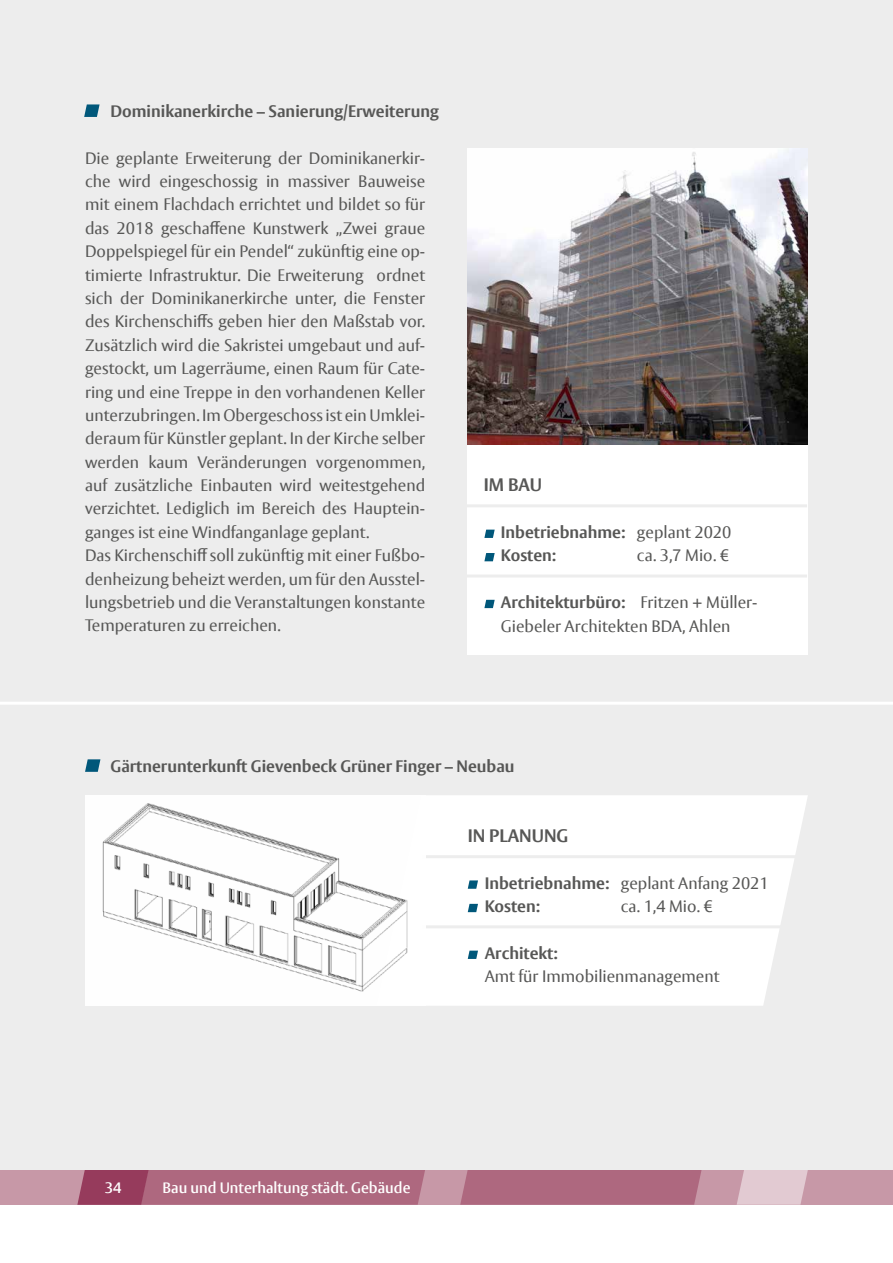
<style>
.page{position:relative;width:893px;height:1263px;background:#fff}
.page>*{position:absolute;margin:0;border:0;box-sizing:border-box;transform-origin:0 0}
.t1{font:700 18px "Vesta Pro";color:#575756}
.t2{font:16.5px/23.4px "Vesta Pro";color:#575756}
.t3{font:700 16.5px/23.4px "Vesta Pro";color:#575756}
.t4{font:600 15px "Vesta Pro";color:#fff}
.s1{font-weight:400}
.s2{font-weight:700}
</style>
<div class="page">
<div style="left:0;top:1169px;width:893px;height:36px;background:#c798a7"></div>
<svg style="left:737px;top:1169px;width:71px;height:36px;background:#dfc5ce"></svg>
<svg style="left:460px;top:1169px;width:242px;height:36px;background:#b06d83"></svg>
<svg style="left:77px;top:1169px;width:348px;height:36px;background:#ac657c"></svg>
<div style="left:0;top:0;width:893px;height:1169px;background:#ededed"></div>
<div style="left:468px;top:444px;width:340px;height:211px;background:#fff"></div>
<hr style="left:460px;top:504px;width:347px;height:3px;background:#ededed">
<hr style="left:458px;top:574px;width:349px;height:3px;background:#ededed">
<svg style="left:484px;top:530px;width:11px;height:8px"></svg>
<svg style="left:484px;top:553px;width:11px;height:8px"></svg>
<svg style="left:484px;top:600px;width:11px;height:8px"></svg>
<hr style="left:0;top:702px;width:893px;height:3px;background:#fff">
<svg style="left:84px;top:104px;width:16px;height:13px"></svg>
<img style="left:468px;top:149px;width:340px;height:295px">
<svg style="left:85px;top:759px;width:15px;height:13px"></svg>
<div style="left:425px;top:795px;width:383px;height:211px;background:#fff"></div>
<svg style="left:468px;top:880px;width:10px;height:9px"></svg>
<svg style="left:468px;top:904px;width:10px;height:8px"></svg>
<svg style="left:468px;top:951px;width:10px;height:8px"></svg>
<hr style="left:423px;top:855px;width:449px;height:3px;background:#ededed">
<hr style="left:423px;top:925px;width:449px;height:3px;background:#ededed">
<img style="left:85px;top:795px;width:340px;height:211px">
<p class="t3" style="left:111px;top:99px;width:330px">Dominikanerkirche – Sanierung/erweiterung</p>
<p class="t2" style="left:85px;top:146px;width:342px;text-align:justify">Die geplante Erweiterung der Dominikanerkir&shy;che wird eingeschossig in massiver Bauweise mit einem Flachdach errichtet und bildet so für</p>
<p class="t2" style="left:85px;top:216px;width:342px">das 2018 geschaffene Kunstwerk „Zwei graue</p>
<p class="t2" style="left:85px;top:240px;width:342px;text-align:justify">Doppelspiegel für ein Pendel“ zukünftig eine op&shy;timierte Infrastruktur. Die Erweiterung ordnet sich der Dominikanerkirche unter, die Fenster</p>
<p class="t2" style="left:85px;top:310px;width:342px">des Kirchenschiffs geben hier den Maßstab vor.</p>
<p class="t2" style="left:85px;top:333px;width:342px">Zusätzlich wird die Sakristei umgebaut und auf&shy;gestockt, um Lagerräume, einen Raum für Cate&shy;ring und eine Treppe in den vorhandenen Keller unterzubringen. Im Obergeschoss ist ein Umklei&shy;deraum für Künstler geplant. In der Kirche selber werden kaum Veränderungen vorgenommen, auf zusätzliche Einbauten wird weitestgehend verzichtet. Lediglich im Bereich des Hauptein&shy;ganges ist eine Windfanganlage geplant.<br>Das Kirchenschiff soll zukünftig mit einer Fußbo&shy;denheizung beheizt werden, um für den Ausstel&shy;lungsbetrieb und die Veranstaltungen konstante Temperaturen zu erreichen.</p>
<p class="t1" style="left:484px;top:474px;width:60px">Im BAu</p>
<p class="t3" style="left:501px;top:520px;width:232px">Inbetriebnahme: <span class="s1">geplant 2020<br></span>Kosten:</p>
<p class="t2" style="left:637px;top:544px;width:94px">ca. 3,7 Mio. €</p>
<p class="t2" style="left:501px;top:590px;width:258px"><span class="s2">Architekturbüro:</span> Fritzen + Müller-<br>Giebeler Architekten BDA, Ahlen</p>
<p class="t3" style="left:111px;top:754px;width:406px">Gärtnerunterkunft Gievenbeck Grüner Finger – Neubau</p>
<p class="t1" style="left:468px;top:825px;width:102px">IN plANuNG</p>
<p class="t3" style="left:485px;top:871px;width:285px">Inbetriebnahme: <span class="s1">geplant Anfang 2021<br></span>Kosten:</p>
<p class="t2" style="left:621px;top:894px;width:94px">ca. 1,4 Mio. €</p>
<p class="t2" style="left:485px;top:941px;width:236px"><span class="s2">Architekt:<br></span>Amt für Immobilienmanagement</p>
<p class="t4" style="left:105px;top:1178px;width:18px">34</p>
<p class="t4" style="left:162px;top:1178px;width:250px">Bau und Unterhaltung städt. Gebäude</p>
</div>
